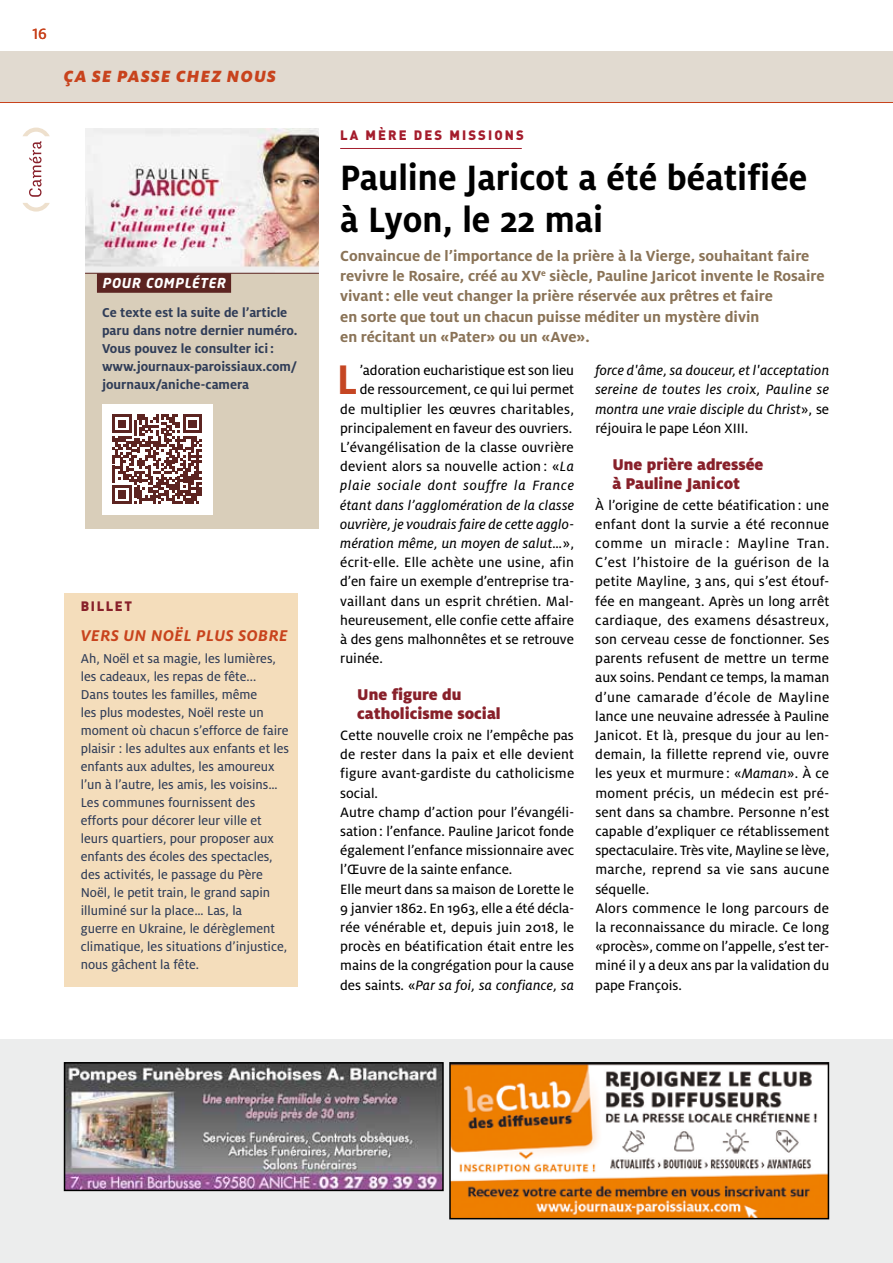
<style>
.page{position:relative;width:893px;height:1263px;background:#fff}
.page>*{position:absolute;margin:0;border:0;box-sizing:border-box;transform-origin:0 0}
.t1{font:700 45.75px "Milo OT";color:#c54623;scale:.95 1}
.t2{font:500 condensed 42px/50.4px "Helvetica Neue";color:#000;text-align:center}
.t3{font:700 39px/42px "Milo OT";color:#000;scale:.94 1}
.t4{font:italic 900 18px "Milo OT";letter-spacing:.07em;color:#c8431d}
.t5{font:900 17.25px/19.2px "Milo OT";color:#88202a}
.t6{font:italic 700 17.25px "Milo OT";letter-spacing:.03em;color:#c8431d}
.t7{font:16.5px "Milo OT Text";color:#c8431d}
.t8{font:700 16.2px/20.2px "Milo OT";color:#8a7357}
.t9{font:15px/19.2px "Milo OT Text";letter-spacing:.005em;color:#000}
.t10{font:15px/19.2px "Milo OT Text Ita";letter-spacing:.01em;color:#000;text-align:justify}
.t11{font:14.25px/18px "Milo OT Text";color:#303d58}
.t12{font:700 14.25px/18px "Milo OT";color:#303d58}
.t13{font:900 13.5px "DIN";letter-spacing:.16em;color:#a41c2c}
.t14{font:italic 700 13.5px "Neo Tech";letter-spacing:.06em;color:#fff}
.t15{font:900 13.5px "DIN";letter-spacing:.12em;color:#88202a}
.s1{font-family:"Milo OT Text"}
.s2{font-family:"Milo OT Text Ita"}
</style>
<div class="page">
<hr style="left:340px;top:148px;width:182px;height:1px;background:#a41c2c">
<div style="left:64px;top:594px;width:234px;height:393px;background:#f4ddbb"></div>
<img style="left:85px;top:128px;width:234px;height:145px">
<div style="left:85px;top:273px;width:234px;height:255px;background:#d9ceba"></div>
<hr style="left:85px;top:273px;width:234px;height:1px;background:#5c2421">
<div style="left:97px;top:273px;width:134px;height:20px;background:#5c2421"></div>
<div style="left:102px;top:404px;width:111px;height:110px;background:#fff"></div>
<svg style="left:112px;top:414px;width:90px;height:90px"></svg>
<div style="left:0;top:51px;width:893px;height:51px;background:#e1dad0"></div>
<svg style="left:23px;top:203px;width:27px;height:9px"></svg>
<svg style="left:23px;top:128px;width:27px;height:69px"></svg>
<hr style="left:0;top:102px;width:893px;height:1px;background:#c8431d">
<div style="left:0;top:1040px;width:893px;height:223px;background:#eceded"></div>
<img style="left:67px;top:1065px;width:374px;height:123px">
<div style="left:64px;top:1062px;width:380px;height:129px;border:2px solid #000"></div>
<img style="left:452px;top:1065px;width:374px;height:151px">
<div style="left:449px;top:1062px;width:380px;height:157px;border:2px solid #000"></div>
<p class="t7" style="left:32px;top:25px;width:16px">16</p>
<p class="t4" style="left:64px;top:66px;width:214px">ÇA SE PASSE CHEZ NOUS</p>
<p class="t14" style="left:102px;top:275px;width:125px">POUR COMPLÉTER</p>
<p class="t12" style="left:102px;top:304px;width:197px">Ce texte est la suite de l’article paru dans notre dernier numéro.<br>Vous pouvez le consulter ici: www.journaux-paroissiaux.com/ journaux/aniche-camera</p>
<p class="t15" style="left:81px;top:597px;width:53px">BILLET</p>
<p class="t6" style="left:81px;top:626px;width:208px">VERS UN NOËL PLUS SOBRE</p>
<p class="t11" style="left:81px;top:650px;width:210px">Ah, Noël et sa magie, les lumières, les cadeaux, les repas de fête...<br>Dans toutes les familles, même<br>les plus modestes, Noël reste un moment où chacun s’efforce de faire plaisir : les adultes aux enfants et les enfants aux adultes, les amoureux l’un à l’autre, les amis, les voisins… Les communes fournissent des efforts pour décorer leur ville et leurs quartiers, pour proposer aux enfants des écoles des spectacles, des activités, le passage du Père Noël, le petit train, le grand sapin illuminé sur la place… Las, la<br>guerre en Ukraine, le dérèglement climatique, les situations d’injustice, nous gâchent la fête.</p>
<p class="t13" style="left:340px;top:126px;width:185px">LA MÈRE DES MISSIONS</p>
<h3 class="t3" style="left:340px;top:157px;width:499px">Pauline Jaricot a été béatifiée à Lyon, le 22 mai</h3>
<p class="t8" style="left:340px;top:246px;width:486px">Convaincue de l’importance de la prière à la Vierge, souhaitant faire revivre le Rosaire, créé au XV<sup>e</sup> siècle, Pauline Jaricot invente le Rosaire vivant: elle veut changer la prière réservée aux prêtres et faire<br>en sorte que tout un chacun puisse méditer un mystère divin<br>en récitant un «Pater» ou un «Ave».</p>
<h1 class="t1" style="left:337px;top:354px;width:23px">L</h1>
<h2 class="t2" style="left:336px;top:186px;width:245px">Caméra Aniche<br>N° 3042</h2>
<p class="t10" style="left:595px;top:361px;width:235px">force d'âme, sa douceur, et l'acceptation sereine de toutes les croix, Pauline se montra une vraie disciple du Christ<span class="s1">», se</span></p>
<p class="t9" style="left:595px;top:419px;width:155px">réjouira le pape Léon XIII.</p>
<p class="t5" style="left:612px;top:454px;width:153px">Une prière adressée à Pauline Janicot</p>
<p class="t9" style="left:595px;top:495px;width:236px">À l’origine de cette béatification : une enfant dont la survie a été reconnue comme un miracle : Mayline Tran.<br>C’est l’histoire de la guérison de la petite Mayline, 3 ans, qui s’est étouf&shy;fée en mangeant. Après un long arrêt cardiaque, des examens désastreux, son cerveau cesse de fonctionner. Ses parents refusent de mettre un terme aux soins. Pendant ce temps, la maman d’une camarade d’école de Mayline lance une neuvaine adressée à Pauline Janicot. Et là, presque du jour au len&shy;demain, la fillette reprend vie, ouvre les yeux et murmure : «<span class="s2">Maman</span>». À ce moment précis, un médecin est pré&shy;sent dans sa chambre. Personne n’est capable d’expliquer ce rétablissement spectaculaire. Très vite, Mayline se lève, marche, reprend sa vie sans aucune séquelle.<br>Alors commence le long parcours de la reconnaissance du miracle. Ce long «procès», comme on l’appelle, s’est ter&shy;miné il y a deux ans par la validation du pape François.</p>
<p class="t9" style="left:340px;top:361px;width:235px;text-align:right">’adoration eucharistique est son lieu<br>de ressourcement, ce qui lui permet<br>de multiplier les œuvres charitables, principalement en faveur des ouvriers.<br>L’évangélisation de la classe ouvrière devient alors sa nouvelle action : «<span class="s2">La</span></p>
<p class="t10" style="left:340px;top:476px;width:235px">plaie sociale dont souffre la France étant dans l’agglomération de la classe ouvrière, je voudrais faire de cette agglo&shy;mération même, un moyen de salut…<span class="s1">»,</span></p>
<p class="t9" style="left:340px;top:553px;width:235px;text-align:justify">écrit-elle. Elle achète une usine, afin d’en faire un exemple d’entreprise tra&shy;vaillant dans un esprit chrétien. Mal&shy;heureusement, elle confie cette affaire à des gens malhonnêtes et se retrouve ruinée.</p>
<p class="t5" style="left:357px;top:685px;width:145px">Une figure du catholicisme social</p>
<p class="t9" style="left:340px;top:726px;width:236px">Cette nouvelle croix ne l’empêche pas de rester dans la paix et elle devient figure avant-gardiste du catholicisme social.<br>Autre champ d’action pour l’évangéli&shy;sation: l’enfance. Pauline Jaricot fonde également l’enfance missionnaire avec l’Œuvre de la sainte enfance.<br>Elle meurt dans sa maison de Lorette le 9 janvier 1862. En 1963, elle a été décla&shy;rée vénérable et, depuis juin 2018, le procès en béatification était entre les mains de la congrégation pour la cause</p>
<p class="t10" style="left:340px;top:975px;width:235px"><span class="s1">des saints. «</span>Par sa foi, sa confiance, sa</p>
<h2 class="t2" style="left:389px;top:387px;width:137px">PAGE 16</h2>
</div>
